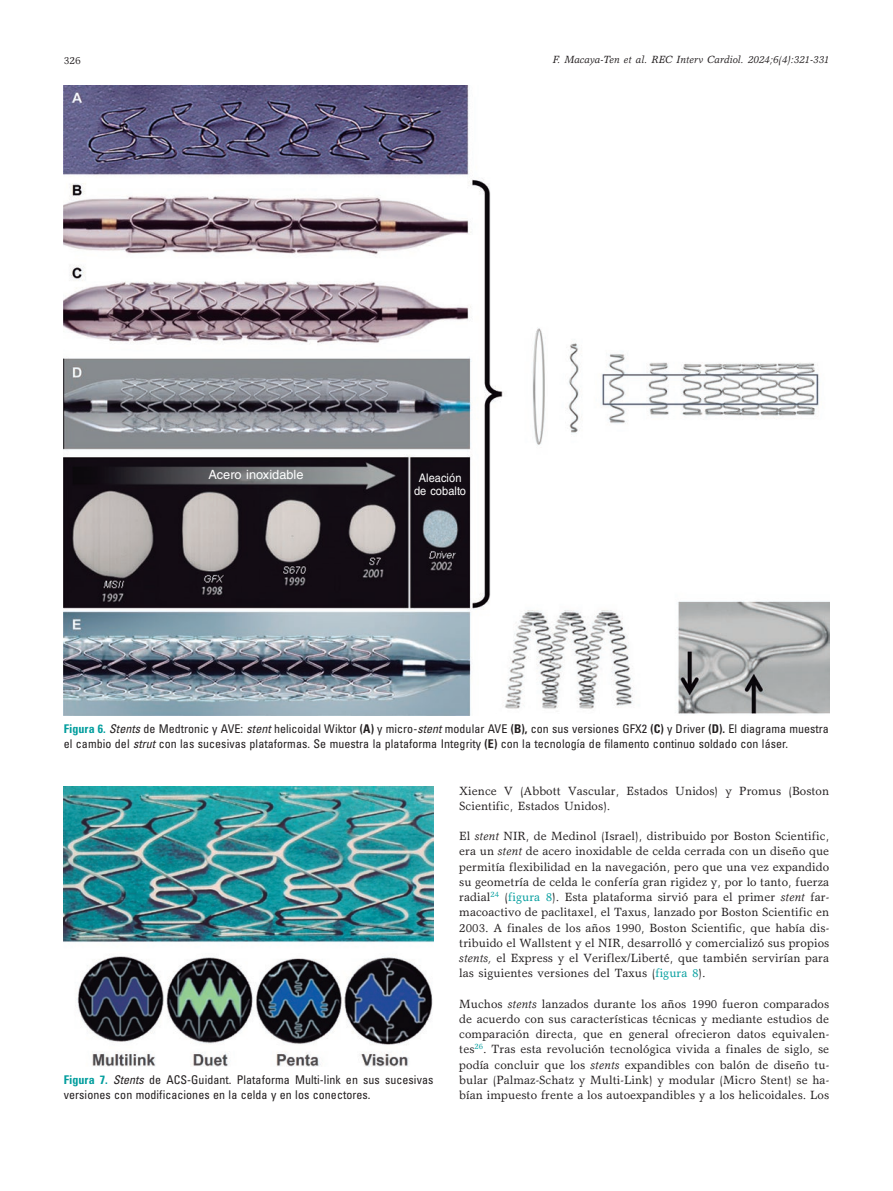
<style>
.page{position:relative;width:893px;height:1191px;background:#fff}
.page>*{position:absolute;margin:0;border:0;box-sizing:border-box;transform-origin:0 0}
.t1{font:12.75px "Helvetica LT Std";letter-spacing:.005em;color:#fff}
.t2{font:12px/15.3px "Garth Graphic Std";letter-spacing:.005em;color:#231f20;text-align:justify}
.t3{font:condensed 12px/15px "Univers LT Std";letter-spacing:.005em;color:#231f20}
.t4{font:11.85px/12.6px "Helvetica LT Std";letter-spacing:.005em;color:#fff;text-align:center;scale:.93 1}
.t5{font:italic 10.5px "Garth Graphic Std";letter-spacing:.005em;color:#231f20}
.t6{font:10.5px "Garth Graphic Std";color:#231f20}
.s1{font-weight:700;color:#009d9d}
.s2{font-style:italic}
.s3{font-weight:700}
.s4{color:#009d9d}
</style>
<div class="page">
<img style="left:64px;top:85px;width:765px;height:630px">
<img style="left:64px;top:786px;width:370px;height:281px">
<p class="t6" style="left:64px;top:54px;width:19px">326</p>
<p class="t5" style="left:553px;top:53px;width:278px">F. Macaya-Ten et al. REC Interv Cardiol. 2024;6(4):321-331</p>
<p class="t1" style="left:208px;top:467px;width:97px">Acero inoxidable</p>
<p class="t4" style="left:414px;top:472px;width:57px">Aleación de cobalto</p>
<p class="t3" style="left:64px;top:720px;width:767px"><span class="s1">Figura 6.</span> <span class="s2">Stents</span> de Medtronic y AVE: <span class="s2">stent</span> helicoidal Wiktor <span class="s3">(A)</span> y micro-<span class="s2">stent</span> modular AVE <span class="s3">(B),</span> con sus versiones GFX2 <span class="s3">(C)</span> y Driver <span class="s3">(D).</span> El diagrama muestra el cambio del <span class="s2">strut</span> con las sucesivas plataformas. Se muestra la plataforma Integrity <span class="s3">(E)</span> con la tecnología de filamento continuo soldado con láser.</p>
<p class="t3" style="left:64px;top:1072px;width:371px"><span class="s1">Figura 7.</span> <span class="s2">Stents</span> de ACS-Guidant. Plataforma Multi-link en sus sucesivas versiones con modificaciones en la celda y en los conectores.</p>
<p class="t2" style="left:459px;top:783px;width:371px">Xience V (Abbott Vascular, Estados Unidos) y Promus (Boston<br>Scientific, Estados Unidos).</p>
<p class="t2" style="left:459px;top:828px;width:372px">El <span class="s2">stent</span> NIR, de Medinol (Israel), distribuido por Boston Scientific, era un <span class="s2">stent</span> de acero inoxidable de celda cerrada con un diseño que permitía flexibilidad en la navegación, pero que una vez expandido su geometría de celda le confería gran rigidez y, por lo tanto, fuerza radial<sup>24</sup> (<span class="s4">figura 8</span>). Esta plataforma sirvió para el primer <span class="s2">stent</span> far&shy;macoactivo de paclitaxel, el Taxus, lanzado por Boston Scientific en 2003. A finales de los años 1990, Boston Scientific, que había dis&shy;tribuido el Wallstent y el NIR, desarrolló y comercializó sus propios <span class="s2">stents,</span> el Express y el Veriflex/Liberté, que también servirían para las siguientes versiones del Taxus (<span class="s4">figura 8</span>).</p>
<p class="t2" style="left:459px;top:995px;width:371px">Muchos <span class="s2">stents</span> lanzados durante los años 1990 fueron comparados de acuerdo con sus características técnicas y mediante estudios de comparación directa, que en general ofrecieron datos equivalen&shy;tes<sup>26</sup>. Tras esta revolución tecnológica vivida a finales de siglo, se podía concluir que los <span class="s2">stents</span> expandibles con balón de diseño tu&shy;bular (Palmaz-Schatz y Multi-Link) y modular (Micro Stent) se ha&shy;bían impuesto frente a los autoexpandibles y a los helicoidales. Los</p>
</div>
